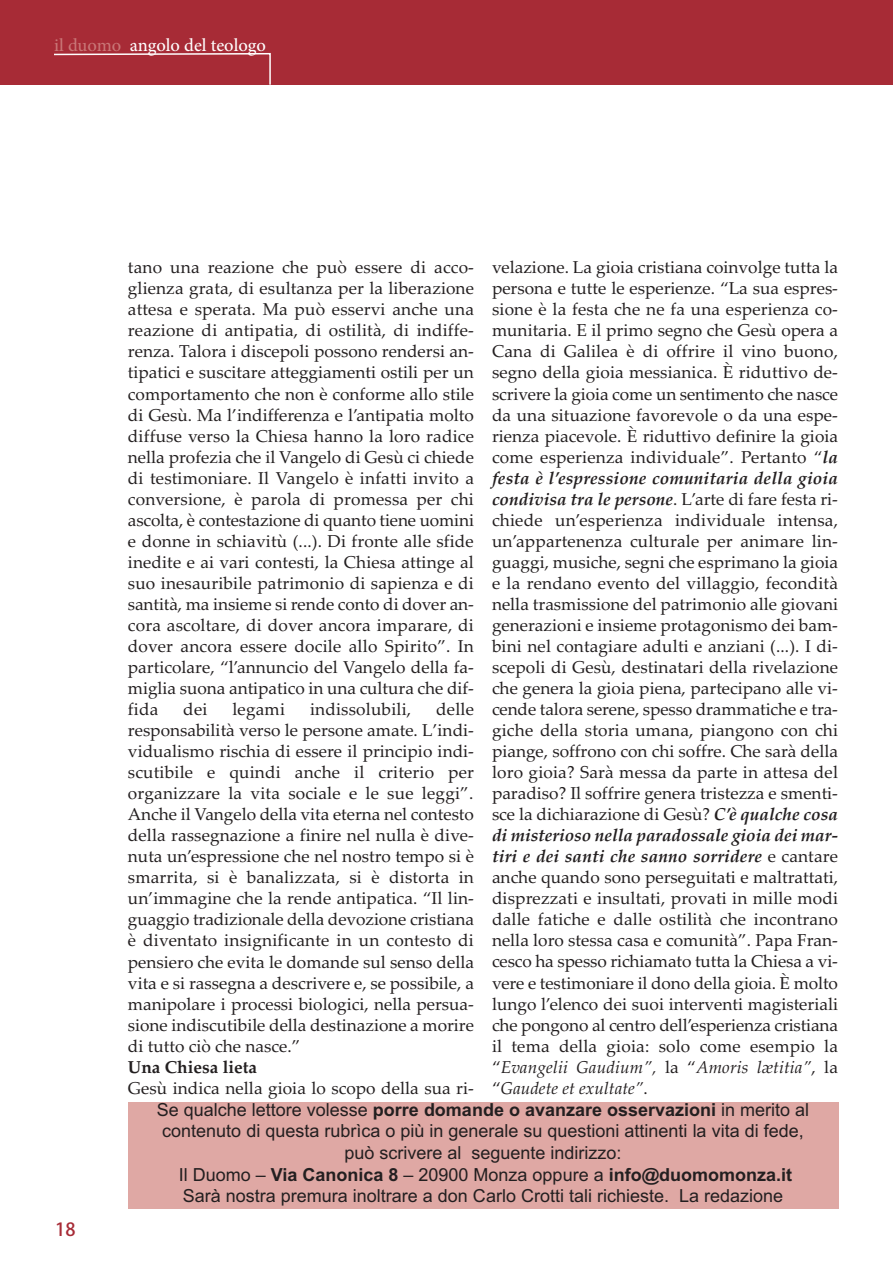
<style>
.page{position:relative;width:893px;height:1263px;background:#fff}
.page>*{position:absolute;margin:0;border:0;box-sizing:border-box;transform-origin:0 0}
.t1{font:18px/21.6px "Arial";color:#231f20;text-align:center}
.t2{font:18px "Adobe Hebrew";letter-spacing:-.005em;color:#fff}
.t3{font:18px "Adobe Heiti Std";color:#a72b36}
.t4{font:17.25px/21px "Palatino Linotype";color:#231f20;text-align:justify}
.t5{font:700 17.25px "Palatino Linotype";color:#231f20}
.s1{color:#c97677}
.s2{font-weight:700;font-style:italic}
.s3{font-style:italic}
.s4{font-weight:700}
</style>
<div class="page">
<div style="left:0;top:0;width:893px;height:84px;background:#a72b36"></div>
<svg style="left:52px;top:53px;width:220px;height:32px"></svg>
<div style="left:128px;top:1103px;width:710px;height:106px;background:#dfa8a4"></div>
<p class="t2" style="left:54px;top:38px;width:213px"><span class="s1">il duomo</span> angolo del teologo</p>
<p class="t4" style="left:128px;top:257px;width:348px">tano una reazione che può essere di acco&shy;glienza grata, di esultanza per la liberazione attesa e sperata. Ma può esservi anche una reazione di antipatia, di ostilità, di indiffe&shy;renza. Talora i discepoli possono rendersi an&shy;tipatici e suscitare atteggiamenti ostili per un comportamento che non è conforme allo stile di Gesù. Ma l’indifferenza e l’antipatia molto diffuse verso la Chiesa hanno la loro radice nella profezia che il Vangelo di Gesù ci chiede di testimoniare. Il Vangelo è infatti invito a conversione, è parola di promessa per chi ascolta, è contestazione di quanto tiene uomini e donne in schiavitù (...). Di fronte alle sfide inedite e ai vari contesti, la Chiesa attinge al suo inesauribile patrimonio di sapienza e di santità, ma insieme si rende conto di dover an&shy;cora ascoltare, di dover ancora imparare, di dover ancora essere docile allo Spirito”. In particolare, “l’annuncio del Vangelo della fa&shy;miglia suona antipatico in una cultura che dif&shy;fida</p>
<p class="t4" style="left:128px;top:699px;width:348px;text-indent:308px">delle responsabilità verso le persone amate. L’indi&shy;vidualismo rischia di essere il principio indi&shy;scutibile e quindi anche il criterio per organizzare la vita sociale e le sue leggi”.<br>Anche il Vangelo della vita eterna nel contesto della rassegnazione a finire nel nulla è dive&shy;nuta un’espressione che nel nostro tempo si è smarrita, si è banalizzata, si è distorta in un’immagine che la rende antipatica. “Il lin&shy;guaggio tradizionale della devozione cristiana è diventato insignificante in un contesto di pensiero che evita le domande sul senso della vita e si rassegna a descrivere e, se possibile, a manipolare i processi biologici, nella persua&shy;sione indiscutibile della destinazione a morire di tutto ciò che nasce.”</p>
<p class="t5" style="left:128px;top:1056px;width:131px">Una Chiesa lieta</p>
<p class="t4" style="left:128px;top:1077px;width:348px">Gesù indica nella gioia lo scopo della sua ri-</p>
<p class="t4" style="left:183px;top:699px;width:26px">dei</p>
<p class="t4" style="left:232px;top:699px;width:54px">legami</p>
<p class="t4" style="left:310px;top:699px;width:103px">indissolubili,</p>
<p class="t4" style="left:492px;top:257px;width:348px">velazione. La gioia cristiana coinvolge tutta la persona e tutte le esperienze. “La sua espres&shy;sione è la festa che ne fa una esperienza co&shy;munitaria. E il primo segno che Gesù opera a Cana di Galilea è di offrire il vino buono, segno della gioia messianica. È riduttivo de&shy;scrivere la gioia come un sentimento che nasce da una situazione favorevole o da una espe&shy;rienza piacevole. È riduttivo definire la gioia come esperienza individuale”. Pertanto “<span class="s2">la festa è l’espressione comunitaria della gioia condivisa tra le persone</span>. L’arte di fare festa ri&shy;chiede un’esperienza individuale intensa, un’appartenenza culturale per animare lin&shy;guaggi, musiche, segni che esprimano la gioia e la rendano evento del villaggio, fecondità nella trasmissione del patrimonio alle giovani generazioni e insieme protagonismo dei bam&shy;bini nel contagiare adulti e anziani (...). I di&shy;scepoli di Gesù, destinatari della rivelazione che genera la gioia piena, partecipano alle vi&shy;cende talora serene, spesso drammatiche e tra&shy;giche della storia umana, piangono con chi piange, soffrono con chi soffre. Che sarà della loro gioia? Sarà messa da parte in attesa del paradiso? Il soffrire genera tristezza e smenti&shy;sce la dichiarazione di Gesù? <span class="s2">C’è qualche cosa di misterioso nella paradossale gioia dei mar&shy;tiri e dei santi che sanno sorridere</span> e cantare anche quando sono perseguitati e maltrattati, disprezzati e insultati, provati in mille modi dalle fatiche e dalle ostilità che incontrano nella loro stessa casa e comunità”. Papa Fran&shy;cesco ha spesso richiamato tutta la Chiesa a vi&shy;vere e testimoniare il dono della gioia. È molto lungo l’elenco dei suoi interventi magisteriali che pongono al centro dell’esperienza cristiana il tema della gioia: solo come esempio la “<span class="s3">Evangelii Gaudium”,</span> la “<span class="s3">Amoris lætitia”</span>, la “<span class="s3">Gaudete et exultate”</span>.</p>
<p class="t3" style="left:55px;top:1219px;width:22px">18</p>
<p class="t1" style="left:157px;top:1099px;width:654px">Se qualche lettore volesse <span class="s4">porre domande o avanzare osservazioni</span> in merito al contenuto di questa rubrìca o più in generale su questioni attinenti la vita di fede, può scrivere al seguente indirizzo:<br>Il Duomo – <span class="s4">Via Canonica 8</span> – 20900 Monza oppure a <span class="s4">info@duomomonza.it </span>Sarà nostra premura inoltrare a don Carlo Crotti tali richieste. La redazione</p>
</div>
